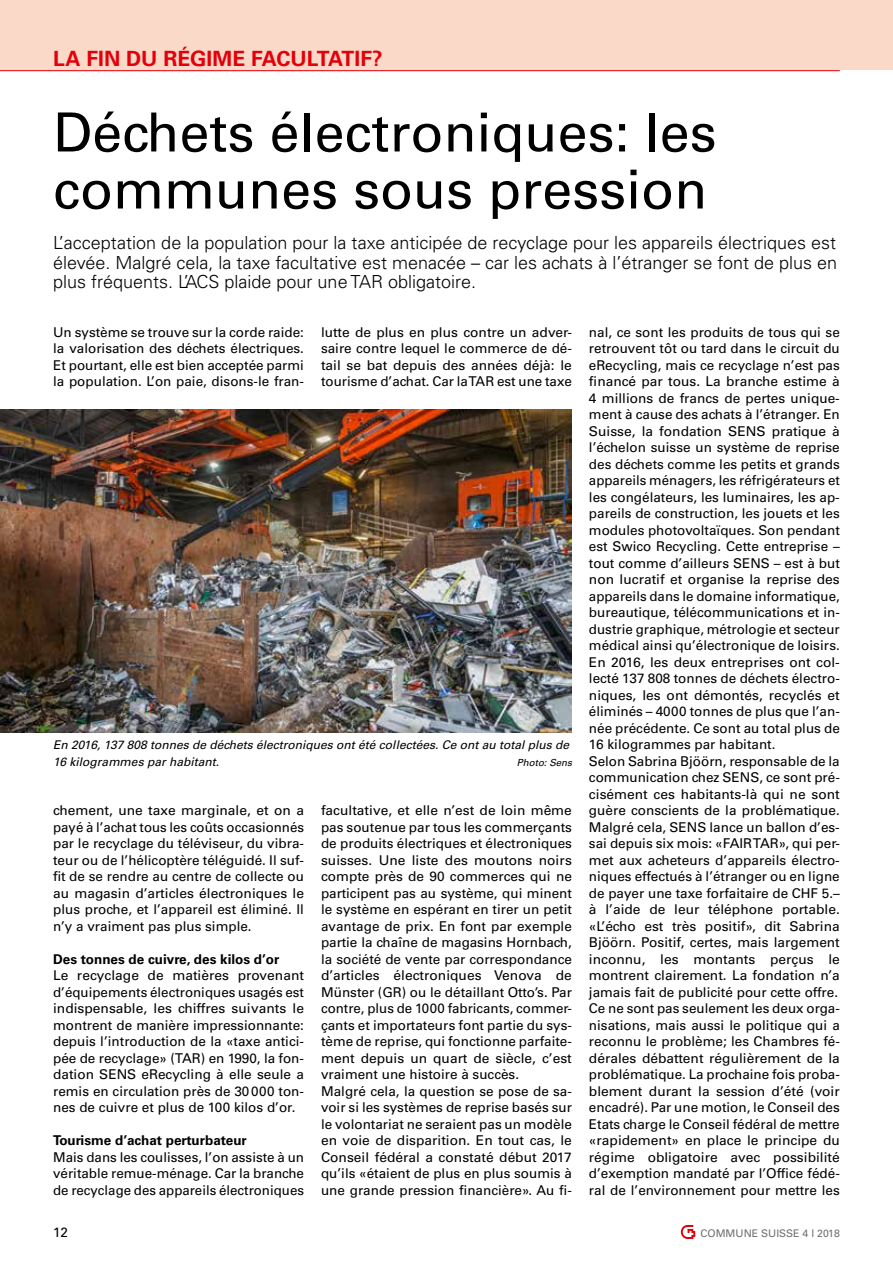
<style>
.page{position:relative;width:893px;height:1263px;background:#fff}
.page>*{position:absolute;margin:0;border:0;box-sizing:border-box;transform-origin:0 0}
.t1{font:54px/57px "Univers LT Std";color:#000}
.t2{font:700 21px "Univers LT Std";color:#e3000b}
.t3{font:300 18px/19.5px "Univers LT Std";color:#000;text-align:justify}
.t4{font:13.5px/16.5px "Univers LT Std";color:#000;text-align:justify}
.t5{font:700 13.5px "Univers LT Std";color:#000}
.t6{font:italic 12px/16.5px "Univers LT Std";color:#000}
.t7{font:10.5px "Univers LT Std";color:#6e6e6e}
.t8{font:italic 9.75px "Univers LT Std";color:#000}
</style>
<div class="page">
<div style="left:0;top:0;width:893px;height:70px;background:#fbd9c9"></div>
<hr style="left:0;top:70px;width:840px;height:1px;background:#e3000b">
<svg style="left:681px;top:1225px;width:14px;height:14px"></svg>
<img style="left:0;top:410px;width:572px;height:323px">
<h2 class="t2" style="left:53px;top:46px;width:331px">LA FIN DU RÉGIME FACULTATIF?</h2>
<h1 class="t1" style="left:53px;top:104px;width:665px">Déchets électroniques: les communes sous pression</h1>
<p class="t3" style="left:53px;top:233px;width:785px">L’acceptation de la population pour la taxe anticipée de recyclage pour les appareils électriques est élevée. Malgré cela, la taxe facultative est menacée – car les achats à l’étranger se font de plus en plus fréquents. L’ACS plaide pour une TAR obligatoire.</p>
<p class="t4" style="left:53px;top:324px;width:252px">Un système se trouve sur la corde raide: la valorisation des déchets électriques.<br>Et pourtant, elle est bien acceptée parmi la population. L’on paie, disons-le fran-</p>
<p class="t4" style="left:589px;top:324px;width:252px;text-align:left">nal, ce sont les produits de tous qui se retrouvent tôt ou tard dans le circuit du eRecycling, mais ce recyclage n’est pas financé par tous. La branche estime à 4 millions de francs de pertes unique&shy;ment à cause des achats à l’étranger. En Suisse, la fondation SENS pratique à l’échelon suisse un système de reprise des déchets comme les petits et grands appareils ménagers, les réfrigérateurs et les congélateurs, les luminaires, les ap&shy;pareils de construction, les jouets et les modules photovoltaïques. Son pendant est Swico Recycling. Cette entreprise – tout comme d’ailleurs SENS – est à but non lucratif et organise la reprise des appareils dans le domaine informatique, bureautique, télécommunications et in&shy;dustrie graphique, métrologie et secteur médical ainsi qu’électronique de loisirs.<br>En 2016, les deux entreprises ont col&shy;lecté 137 808 tonnes de déchets électro&shy;niques, les ont démontés, recyclés et éliminés – 4000 tonnes de plus que l’an&shy;née précédente. Ce sont au total plus de 16 kilogrammes par habitant.<br>Selon Sabrina Bjöörn, responsable de la communication chez SENS, ce sont pré&shy;cisément ces habitants-là qui ne sont guère conscients de la problématique.<br>Malgré cela, SENS lance un ballon d’es&shy;sai depuis six mois: «FAIR TAR», qui per&shy;met aux acheteurs d’appareils électro&shy;niques effectués à l’étranger ou en ligne de payer une taxe forfaitaire de CHF 5.– à l’aide de leur téléphone portable. «L’écho est très positif», dit Sabrina Bjöörn. Positif, certes, mais largement inconnu, les montants perçus le montrent clairement. La fondation n’a jamais fait de publicité pour cette offre.<br>Ce ne sont pas seulement les deux orga&shy;nisations, mais aussi le politique qui a reconnu le problème; les Chambres fé&shy;dérales débattent régulièrement de la problématique. La prochaine fois proba&shy;blement durant la session d’été (voir encadré). Par une motion, le Conseil des Etats charge le Conseil fédéral de mettre «rapidement» en place le principe du régime obligatoire avec possibilité d’exemption mandaté par l’Office fédé&shy;ral de l’environnement pour mettre les</p>
<p class="t4" style="left:321px;top:324px;width:252px">lutte de plus en plus contre un adver&shy;saire contre lequel le commerce de dé&shy;tail se bat depuis des années déjà: le tourisme d’achat. Car la TAR est une taxe</p>
<p class="t6" style="left:53px;top:737px;width:517px">En 2016, 137 808 tonnes de déchets électroniques ont été collectées. Ce ont au total plus de<br>16 kilogrammes par habitant.</p>
<p class="t8" style="left:517px;top:756px;width:57px">Photo: Sens</p>
<p class="t4" style="left:321px;top:802px;width:252px;text-align:left">facultative, et elle n’est de loin même pas soutenue par tous les commerçants de produits électriques et électroniques suisses. Une liste des moutons noirs compte près de 90 commerces qui ne participent pas au système, qui minent le système en espérant en tirer un petit avantage de prix. En font par exemple partie la chaîne de magasins Hornbach, la société de vente par correspondance d’articles électroniques Venova de Münster (GR) ou le détaillant Otto’s. Par contre, plus de 1000 fabricants, commer&shy;çants et importateurs font partie du sys&shy;tème de reprise, qui fonctionne parfaite&shy;ment depuis un quart de siècle, c’est vraiment une histoire à succès.<br>Malgré cela, la question se pose de sa&shy;voir si les systèmes de reprise basés sur le volontariat ne seraient pas un modèle en voie de disparition. En tout cas, le Conseil fédéral a constaté début 2017 qu’ils «étaient de plus en plus soumis à une grande pression financière». Au fi-</p>
<p class="t4" style="left:53px;top:802px;width:252px">chement, une taxe marginale, et on a payé à l’achat tous les coûts occasionnés par le recyclage du téléviseur, du vibra&shy;teur ou de l’hélicoptère téléguidé. Il suf&shy;fit de se rendre au centre de collecte ou au magasin d’articles électroniques le plus proche, et l’appareil est éliminé. Il n’y a vraiment pas plus simple.</p>
<p class="t5" style="left:53px;top:951px;width:228px">Des tonnes de cuivre, des kilos d’or</p>
<p class="t4" style="left:53px;top:967px;width:252px">Le recyclage de matières provenant d’équipements électroniques usagés est indispensable, les chiffres suivants le montrent de manière impressionnante: depuis l’introduction de la «taxe antici&shy;pée de recyclage» (TAR) en 1990, la fon&shy;dation SENS eRecycling à elle seule a remis en circulation près de 30000 ton&shy;nes de cuivre et plus de 100 kilos d’or.</p>
<p class="t5" style="left:53px;top:1132px;width:195px">Tourisme d’achat perturbateur</p>
<p class="t4" style="left:53px;top:1149px;width:252px">Mais dans les coulisses, l’on assiste à un véritable remue-ménage. Car la branche de recyclage des appareils électroniques</p>
<p class="t4" style="left:53px;top:1224px;width:16px">12</p>
<p class="t7" style="left:700px;top:1227px;width:141px">COMMUNE SUISSE 4 l 2018</p>
</div>
